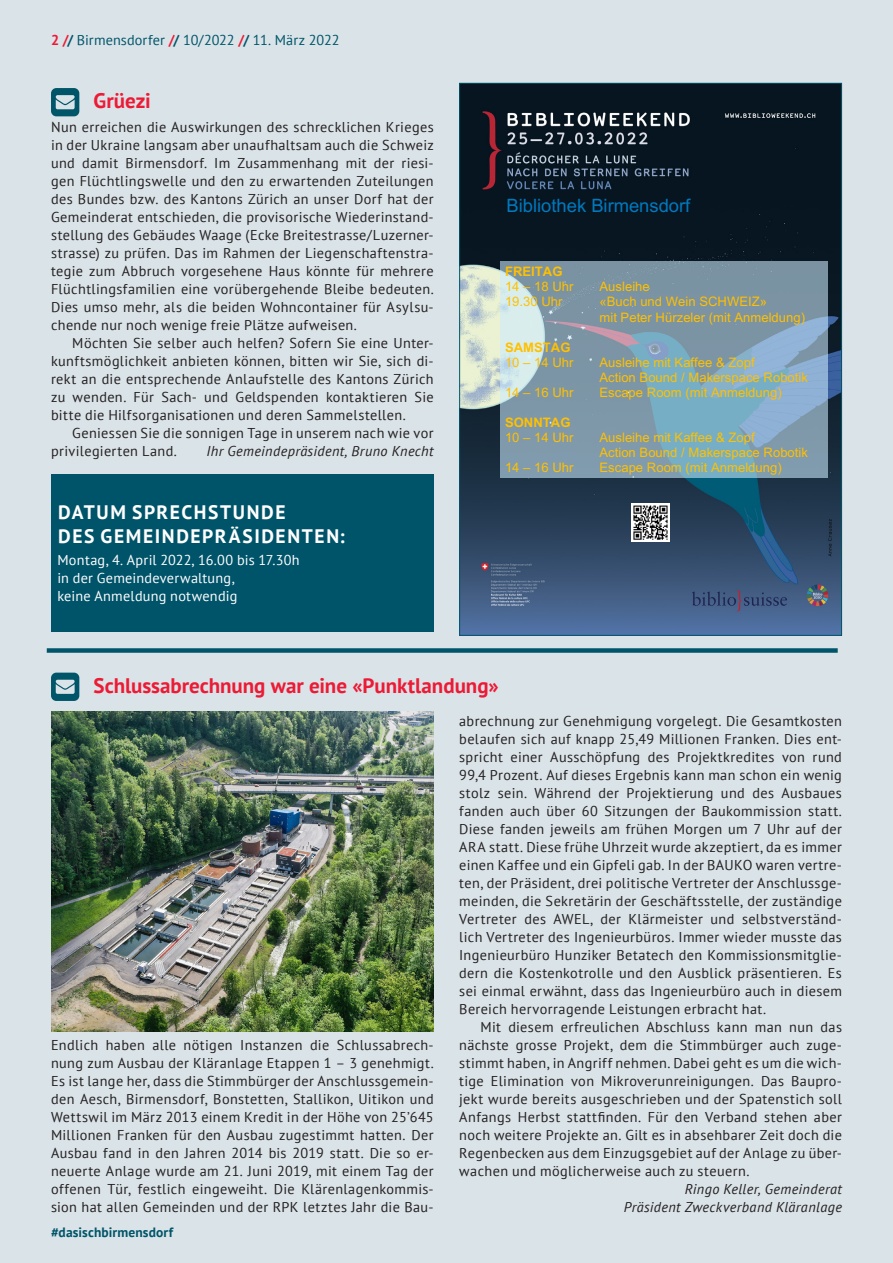
<style>
.page{position:relative;width:893px;height:1263px;background:#dae3e8}
.page>*{position:absolute;margin:0;border:0;box-sizing:border-box;transform-origin:0 0}
.t1{font:700 21px "PT Sans";letter-spacing:-.005em;color:#ed1a35}
.t2{font:700 19.5px/23.4px "PT Sans";letter-spacing:.08em;color:#fff}
.t3{font:18.45px "Arial";color:#0079bf}
.t4{font:14.25px/18px "PT Sans";letter-spacing:.025em;color:#231f20;text-align:justify}
.t5{font:italic 14.25px/18px "PT Sans";letter-spacing:.025em;color:#231f20;text-align:right}
.t6{font:14.25px/18px "PT Sans";letter-spacing:.015em;color:#fff}
.t7{font:14.25px "PT Sans";letter-spacing:.005em;color:#005569}
.t8{font:700 13.5px "PT Sans";letter-spacing:.01em;color:#005569}
.t9{font:13.05px/15.1px "Arial";color:#ffc000}
.t10{font:700 13.05px "Arial";letter-spacing:.005em;color:#ffc000}
.s1{font-weight:700;color:#ed1a35}
.s2{font-weight:700}
</style>
<div class="page">
<svg style="left:51px;top:88px;width:28px;height:28px"></svg>
<div style="left:51px;top:474px;width:383px;height:157px;background:#00546a"></div>
<img style="left:461px;top:85px;width:379px;height:549px">
<div style="left:500px;top:261px;width:328px;height:217px;background:#ccecff;opacity:.58"></div>
<img style="left:631px;top:503px;width:38px;height:38px">
<div style="left:47px;top:648px;width:791px;height:5px;background:#005569"></div>
<svg style="left:51px;top:673px;width:28px;height:28px"></svg>
<img style="left:51px;top:711px;width:383px;height:320px">
<p class="t7" style="left:51px;top:31px;width:290px"><span class="s1">2 /</span><span class="s2">/</span> Birmensdorfer <span class="s1">/</span><span class="s2">/</span> 10/2022 <span class="s1">/</span><span class="s2">/</span> 11. März 2022</p>
<h1 class="t1" style="left:94px;top:87px;width:59px">Grüezi</h1>
<p class="t4" style="left:51px;top:117px;width:384px">Nun erreichen die Auswirkungen des schrecklichen Krieges in der Ukraine langsam aber unaufhaltsam auch die Schweiz und damit Birmensdorf. Im Zusammenhang mit der riesi&shy;gen Flüchtlingswelle und den zu erwartenden Zuteilungen des Bundes bzw. des Kantons Zürich an unser Dorf hat der Gemeinderat entschieden, die provisorische Wiederinstand&shy;stellung des Gebäudes Waage (Ecke Breitestrasse/Luzerner&shy;strasse) zu prüfen. Das im Rahmen der Liegenschaftenstra&shy;tegie zum Abbruch vorgesehene Haus könnte für mehrere Flüchtlingsfamilien eine vorübergehende Bleibe bedeuten.<br>Dies umso mehr, als die beiden Wohncontainer für Asylsu&shy;chende nur noch wenige freie Plätze aufweisen.</p>
<p class="t4" style="left:51px;top:333px;width:384px;text-indent:21px">Möchten Sie selber auch helfen? Sofern Sie eine Unter&shy;kunftsmöglichkeit anbieten können, bitten wir Sie, sich di&shy;rekt an die entsprechende Anlaufstelle des Kantons Zürich zu wenden. Für Sach- und Geldspenden kontaktieren Sie bitte die Hilfsorganisationen und deren Sammelstellen.</p>
<p class="t4" style="left:51px;top:423px;width:384px;text-indent:21px">Geniessen Sie die sonnigen Tage in unserem nach wie vor privilegierten Land.</p>
<p class="t5" style="left:207px;top:441px;width:229px">Ihr Gemeindepräsident, Bruno Knecht</p>
<h2 class="t2" style="left:58px;top:500px;width:288px">DATUM SPRECHSTUNDE<br>DES GEMEINDEPRÄSIDENTEN:</h2>
<p class="t6" style="left:57px;top:550px;width:244px">Montag, 4. April 2022, 16.00 bis 17.30h in der Gemeindeverwaltung,<br>keine Anmeldung notwendig</p>
<p class="t3" style="left:507px;top:193px;width:185px">Bibliothek Birmensdorf</p>
<p class="t10" style="left:505px;top:263px;width:59px">FREITAG</p>
<p class="t9" style="left:505px;top:279px;width:70px">14 – 18 Uhr</p>
<p class="t9" style="left:599px;top:279px;width:52px">Ausleihe</p>
<p class="t9" style="left:505px;top:294px;width:59px">19.30 Uhr</p>
<p class="t9" style="left:599px;top:294px;width:207px">«Buch und Wein SCHWEIZ»<br>mit Peter Hürzeler (mit Anmeldung)</p>
<p class="t10" style="left:505px;top:338px;width:67px">SAMSTAG</p>
<p class="t9" style="left:505px;top:354px;width:70px">10 – 14 Uhr</p>
<p class="t9" style="left:599px;top:354px;width:210px">Ausleihe mit Kaffee &amp; Zopf<br>Action Bound / Makerspace Robotik</p>
<p class="t9" style="left:505px;top:385px;width:70px">14 – 16 Uhr</p>
<p class="t9" style="left:599px;top:385px;width:184px">Escape Room (mit Anmeldung)</p>
<p class="t10" style="left:505px;top:413px;width:67px">SONNTAG</p>
<p class="t9" style="left:505px;top:430px;width:70px">10 – 14 Uhr</p>
<p class="t9" style="left:599px;top:430px;width:210px">Ausleihe mit Kaffee &amp; Zopf<br>Action Bound / Makerspace Robotik</p>
<p class="t9" style="left:505px;top:460px;width:70px">14 – 16 Uhr</p>
<p class="t9" style="left:599px;top:460px;width:184px">Escape Room (mit Anmeldung)</p>
<h1 class="t1" style="left:94px;top:671px;width:407px">Schlussabrechnung war eine «Punktlandung»</h1>
<p class="t4" style="left:51px;top:1035px;width:384px">Endlich haben alle nötigen Instanzen die Schlussabrech&shy;nung zum Ausbau der Kläranlage Etappen 1 – 3 genehmigt.<br>Es ist lange her, dass die Stimmbürger der Anschlussgemein&shy;den Aesch, Birmensdorf, Bonstetten, Stallikon, Uitikon und Wettswil im März 2013 einem Kredit in der Höhe von 25’645<br>Millionen Franken für den Ausbau zugestimmt hatten. Der Ausbau fand in den Jahren 2014 bis 2019 statt. Die so er&shy;neuerte Anlage wurde am 21. Juni 2019, mit einem Tag der offenen Tür, festlich eingeweiht. Die Klärenlagenkommis&shy;sion hat allen Gemeinden und der RPK letztes Jahr die Bau-</p>
<p class="t8" style="left:51px;top:1224px;width:124px">#dasischbirmensdorf</p>
<p class="t4" style="left:459px;top:711px;width:384px">abrechnung zur Genehmigung vorgelegt. Die Gesamtkosten belaufen sich auf knapp 25,49 Millionen Franken. Dies ent&shy;spricht einer Ausschöpfung des Projektkredites von rund 99,4 Prozent. Auf dieses Ergebnis kann man schon ein wenig stolz sein. Während der Projektierung und des Ausbaues fanden auch über 60 Sitzungen der Baukommission statt.<br>Diese fanden jeweils am frühen Morgen um 7 Uhr auf der ARA statt. Diese frühe Uhrzeit wurde akzeptiert, da es immer einen Kaffee und ein Gipfeli gab. In der BAUKO waren vertre&shy;ten, der Präsident, drei politische Vertreter der Anschlussge&shy;meinden, die Sekretärin der Geschäftsstelle, der zuständige Vertreter des AWEL, der Klärmeister und selbstverständ&shy;lich Vertreter des Ingenieurbüros. Immer wieder musste das Ingenieurbüro Hunziker Betatech den Kommissionsmitglie&shy;dern die Kostenkotrolle und den Ausblick präsentieren. Es sei einmal erwähnt, dass das Ingenieurbüro auch in diesem Bereich hervorragende Leistungen erbracht hat.</p>
<p class="t4" style="left:459px;top:1017px;width:384px;text-indent:21px">Mit diesem erfreulichen Abschluss kann man nun das nächste grosse Projekt, dem die Stimmbürger auch zuge&shy;stimmt haben, in Angriff nehmen. Dabei geht es um die wich&shy;tige Elimination von Mikroverunreinigungen. Das Baupro&shy;jekt wurde bereits ausgeschrieben und der Spatenstich soll Anfangs Herbst stattfinden. Für den Verband stehen aber noch weitere Projekte an. Gilt es in absehbarer Zeit doch die Regenbecken aus dem Einzugsgebiet auf der Anlage zu über&shy;wachen und möglicherweise auch zu steuern.</p>
<p class="t5" style="left:624px;top:1179px;width:220px">Ringo Keller, Gemeinderat<br>Präsident Zweckverband Kläranlage</p>
</div>
